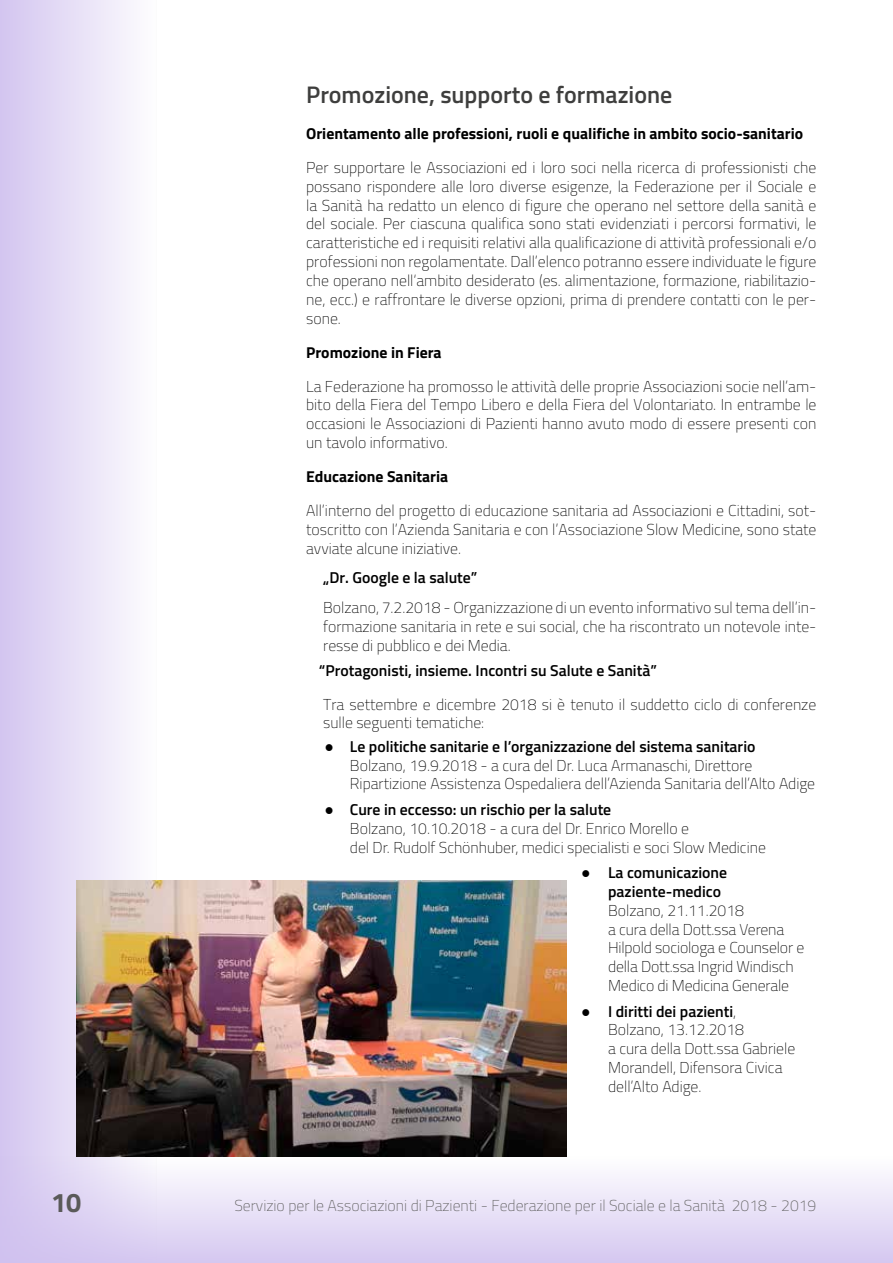
<style>
.page{position:relative;width:893px;height:1263px;background:#fff}
.page>*{position:absolute;margin:0;border:0;box-sizing:border-box;transform-origin:0 0}
.t1{font:700 27px "Titillium";color:#5a5a59}
.t2{font:600 24px "Titillium";color:#3e3e3d}
.t3{font:100 15.75px/18.9px "Titillium";color:#000}
.t4{font:700 15.75px "Titillium";color:#000}
.t5{font:600 15.75px/18.9px "Titillium";color:#000}
.t6{font:100 15.75px "Titillium";color:#5a5a59}
.s1{font-family:"Verdana";font-weight:700}
.s2{font-weight:600}
</style>
<div class="page">
<svg style="left:0;top:0;width:157px;height:1157px"></svg>
<svg style="left:0;top:1157px;width:893px;height:106px"></svg>
<img style="left:77px;top:881px;width:490px;height:276px">
<h2 class="t2" style="left:306px;top:77px;width:368px">Promozione, supporto e formazione</h2>
<p class="t4" style="left:306px;top:121px;width:498px">Orientamento alle professioni, ruoli e qualifiche in ambito socio-sanitario</p>
<p class="t3" style="left:306px;top:157px;width:512px;text-align:justify">Per supportare le Associazioni ed i loro soci nella ricerca di professionisti che possano rispondere alle loro diverse esigenze, la Federazione per il Sociale e la Sanità ha redatto un elenco di figure che operano nel settore della sanità e del sociale. Per ciascuna qualifica sono stati evidenziati i percorsi formativi, le caratteristiche ed i requisiti relativi alla qualificazione di attività professionali e/o professioni non regolamentate. Dall’elenco potranno essere individuate le figure che operano nell‘ambito desiderato (es. alimentazione, formazione, riabilitazio&shy;ne, ecc.) e raffrontare le diverse opzioni, prima di prendere contatti con le per&shy;sone.</p>
<p class="t4" style="left:306px;top:340px;width:137px">Promozione in Fiera</p>
<p class="t3" style="left:306px;top:376px;width:512px;text-align:justify">La Federazione ha promosso le attività delle proprie Associazioni socie nell’am&shy;bito della Fiera del Tempo Libero e della Fiera del Volontariato. In entrambe le occasioni le Associazioni di Pazienti hanno avuto modo di essere presenti con un tavolo informativo.</p>
<p class="t4" style="left:306px;top:464px;width:144px">Educazione Sanitaria</p>
<p class="t3" style="left:306px;top:500px;width:512px;text-align:justify">All’interno del progetto di educazione sanitaria ad Associazioni e Cittadini, sot&shy;toscritto con l’Azienda Sanitaria e con l’Associazione Slow Medicine, sono state avviate alcune iniziative.</p>
<p class="t5" style="left:323px;top:567px;width:156px">„Dr. Google e la salute”</p>
<p class="t3" style="left:323px;top:597px;width:495px;text-align:justify">Bolzano, 7.2.2018 - Organizzazione di un evento informativo sul tema dell’in&shy;formazione sanitaria in rete e sui social, che ha riscontrato un notevole inte&shy;resse di pubblico e dei Media.</p>
<p class="t5" style="left:319px;top:660px;width:339px">“Protagonisti, insieme. Incontri su Salute e Sanità”</p>
<p class="t3" style="left:323px;top:694px;width:495px">Tra settembre e dicembre 2018 si è tenuto il suddetto ciclo di conferenze sulle seguenti tematiche:</p>
<p class="t3" style="left:350px;top:736px;width:467px;text-indent:-26px"><span class="s1">●</span> <span class="s2">Le politiche sanitarie e l’organizzazione del sistema sanitario<br></span>Bolzano, 19.9.2018 - a cura del Dr. Luca Armanaschi, Direttore<br>Ripartizione Assistenza Ospedaliera dell’Azienda Sanitaria dell’Alto Adige</p>
<p class="t3" style="left:350px;top:799px;width:417px;text-indent:-26px"><span class="s1">●</span> <span class="s2">Cure in eccesso: un rischio per la salute<br></span>Bolzano, 10.10.2018 - a cura del Dr. Enrico Morello e<br>del Dr. Rudolf Schönhuber, medici specialisti e soci Slow Medicine</p>
<p class="t5" style="left:608px;top:862px;width:121px;text-indent:-27px"><span class="s1">●</span> La comunicazione paziente-medico</p>
<p class="t3" style="left:608px;top:900px;width:198px">Bolzano, 21.11.2018<br>a cura della Dott.ssa Verena<br>Hilpold sociologa e Counselor e della Dott.ssa Ingrid Windisch<br>Medico di Medicina Generale</p>
<p class="t3" style="left:608px;top:1001px;width:189px;text-indent:-27px"><span class="s1">●</span> <span class="s2">I diritti dei pazienti</span>,<br>Bolzano, 13.12.2018<br>a cura della Dott.ssa Gabriele<br>Morandell, Difensora Civica dell’Alto Adige.</p>
<h1 class="t1" style="left:51px;top:1182px;width:32px">10</h1>
<p class="t6" style="left:234px;top:1195px;width:584px">Servizio per le Associazioni di Pazienti - Federazione per il Sociale e la Sanità 2018 - 2019</p>
</div>
